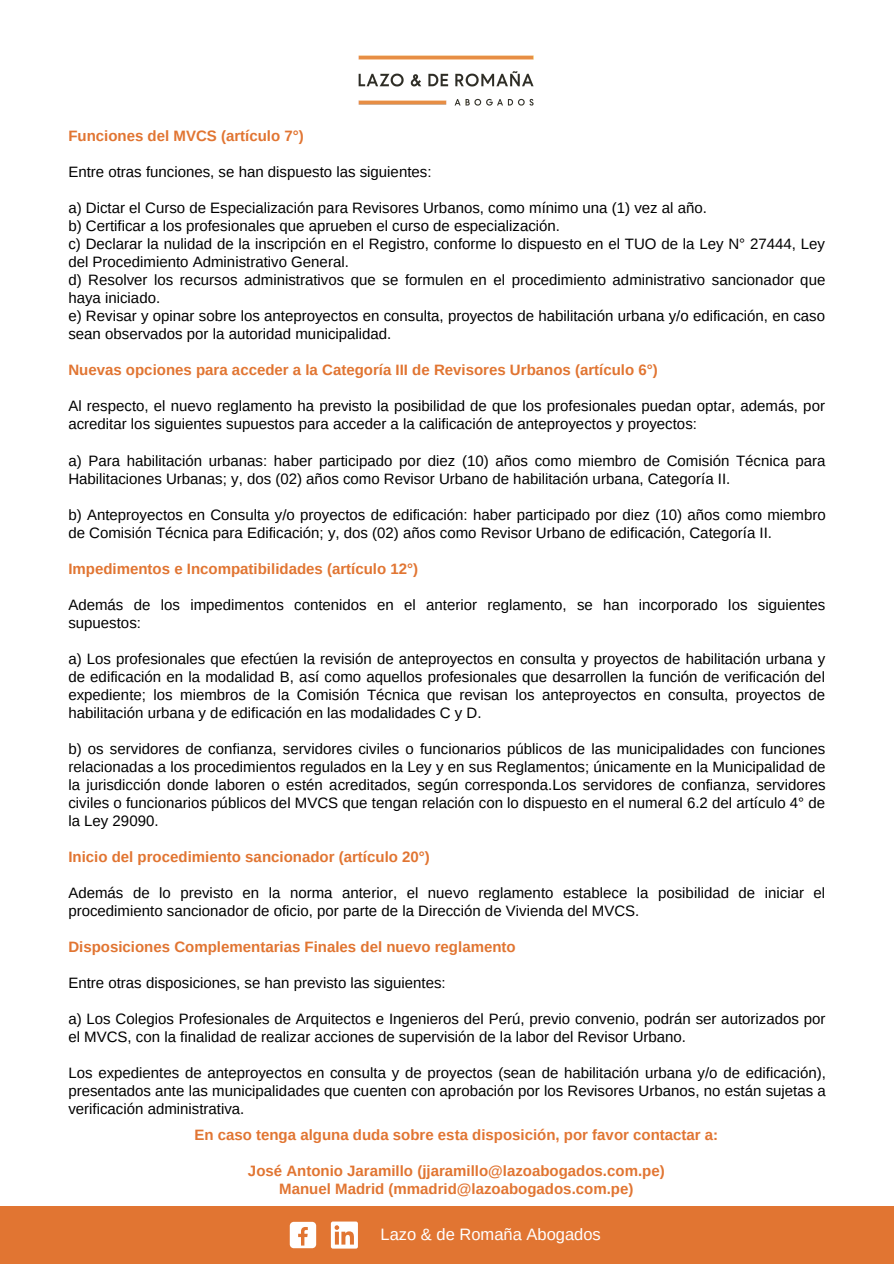
<style>
.page{position:relative;width:894px;height:1264px;background:#fff}
.page>*{position:absolute;margin:0;border:0;box-sizing:border-box;transform-origin:0 0}
.t1{font:16.5px "Arimo";color:#fff}
.t2{font:15px/18px "Arimo";color:#000}
.t3{font:700 15px/18px "Arimo";color:#e17532;text-align:center}
</style>
<div class="page">
<div style="left:0;top:1206px;width:893px;height:57px;background:#e17532"></div>
<img style="left:358px;top:55px;width:176px;height:51px">
<div style="left:290px;top:1221px;width:26px;height:27px;background:#fff;border-radius:4px"></div>
<svg style="left:298px;top:1227px;width:10px;height:18px"></svg>
<div style="left:331px;top:1221px;width:27px;height:27px;background:#fff;border-radius:2px"></div>
<svg style="left:334px;top:1225px;width:20px;height:19px"></svg>
<p class="t3" style="left:68px;top:127px;width:237px">Funciones del MVCS (artículo 7°)</p>
<p class="t2" style="left:68px;top:163px;width:364px">Entre otras funciones, se han dispuesto las siguientes:</p>
<p class="t2" style="left:68px;top:199px;width:758px">a) Dictar el Curso de Especialización para Revisores Urbanos, como mínimo una (1) vez al año.<br>b) Certificar a los profesionales que aprueben el curso de especialización.<br>c) Declarar la nulidad de la inscripción en el Registro, conforme lo dispuesto en el TUO de la Ley N° 27444, Ley del Procedimiento Administrativo General.<br>d) Resolver los recursos administrativos que se formulen en el procedimiento administrativo sancionador que haya iniciado.<br>e) Revisar y opinar sobre los anteproyectos en consulta, proyectos de habilitación urbana y/o edificación, en caso sean observados por la autoridad municipalidad.</p>
<p class="t3" style="left:68px;top:361px;width:590px">Nuevas opciones para acceder a la Categoría III de Revisores Urbanos (artículo 6°)</p>
<p class="t2" style="left:68px;top:397px;width:758px">Al respecto, el nuevo reglamento ha previsto la posibilidad de que los profesionales puedan optar, además, por acreditar los siguientes supuestos para acceder a la calificación de anteproyectos y proyectos:</p>
<p class="t2" style="left:68px;top:451px;width:758px">a) Para habilitación urbanas: haber participado por diez (10) años como miembro de Comisión Técnica para<br>Habilitaciones Urbanas; y, dos (02) años como Revisor Urbano de habilitación urbana, Categoría II.</p>
<p class="t2" style="left:68px;top:505px;width:758px">b) Anteproyectos en Consulta y/o proyectos de edificación: haber participado por diez (10) años como miembro de Comisión Técnica para Edificación; y, dos (02) años como Revisor Urbano de edificación, Categoría II.</p>
<p class="t3" style="left:68px;top:559px;width:351px">Impedimentos e Incompatibilidades (artículo 12°)</p>
<p class="t2" style="left:68px;top:595px;width:758px">Además de los impedimentos contenidos en el anterior reglamento, se han incorporado los siguientes supuestos:</p>
<p class="t2" style="left:68px;top:649px;width:758px;text-align:justify">a) Los profesionales que efectúen la revisión de anteproyectos en consulta y proyectos de habilitación urbana y de edificación en la modalidad B, así como aquellos profesionales que desarrollen la función de verificación del expediente; los miembros de la Comisión Técnica que revisan los anteproyectos en consulta, proyectos de habilitación urbana y de edificación en las modalidades C y D.</p>
<p class="t2" style="left:68px;top:739px;width:758px;text-align:justify">b) os servidores de confianza, servidores civiles o funcionarios públicos de las municipalidades con funciones relacionadas a los procedimientos regulados en la Ley y en sus Reglamentos; únicamente en la Municipalidad de la jurisdicción donde laboren o estén acreditados, según corresponda.Los servidores de confianza, servidores civiles o funcionarios públicos del MVCS que tengan relación con lo dispuesto en el numeral 6.2 del artículo 4° de la Ley 29090.</p>
<p class="t3" style="left:68px;top:847px;width:363px">Inicio del procedimiento sancionador (artículo 20°)</p>
<p class="t2" style="left:68px;top:883px;width:758px">Además de lo previsto en la norma anterior, el nuevo reglamento establece la posibilidad de iniciar el procedimiento sancionador de oficio, por parte de la Dirección de Vivienda del MVCS.</p>
<p class="t3" style="left:68px;top:938px;width:448px">Disposiciones Complementarias Finales del nuevo reglamento</p>
<p class="t2" style="left:68px;top:974px;width:379px">Entre otras disposiciones, se han previsto las siguientes:</p>
<p class="t2" style="left:68px;top:1010px;width:758px">a) Los Colegios Profesionales de Arquitectos e Ingenieros del Perú, previo convenio, podrán ser autorizados por el MVCS, con la finalidad de realizar acciones de supervisión de la labor del Revisor Urbano.</p>
<p class="t2" style="left:68px;top:1064px;width:758px;text-align:justify">Los expedientes de anteproyectos en consulta y de proyectos (sean de habilitación urbana y/o de edificación), presentados ante las municipalidades que cuenten con aprobación por los Revisores Urbanos, no están sujetas a verificación administrativa.</p>
<p class="t3" style="left:194px;top:1125px;width:525px">En caso tenga alguna duda sobre esta disposición, por favor contactar a:</p>
<p class="t3" style="left:248px;top:1161px;width:418px">José Antonio Jaramillo (jjaramillo@lazoabogados.com.pe)<br>Manuel Madrid (mmadrid@lazoabogados.com.pe)</p>
<p class="t1" style="left:380px;top:1225px;width:222px">Lazo &amp; de Romaña Abogados</p>
</div>
